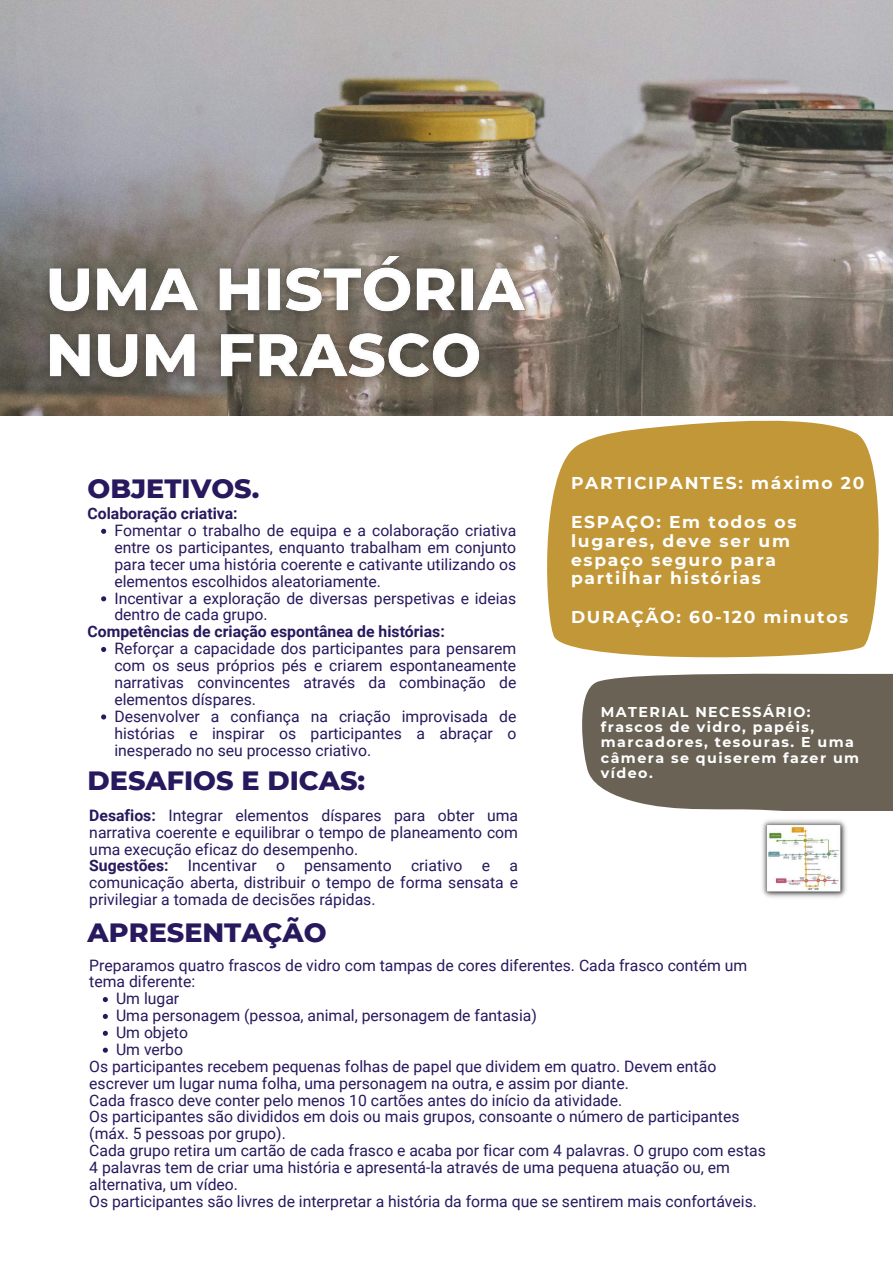
<style>
.page{position:relative;width:893px;height:1263px;background:#fff}
.page>*{position:absolute;margin:0;border:0;box-sizing:border-box;transform-origin:0 0}
.t1{font:800 27px "Montserrat";color:#28185d}
.t2{font:700 17.1px/18.6px "Montserrat";letter-spacing:.1em;color:#fff}
.t3{font:15.75px/16.9px "Roboto";color:#28185d}
.t4{font:700 15.75px "Roboto";color:#28185d}
.t5{font:700 14.25px/15.1px "Montserrat";letter-spacing:.1em;color:#fff}
.s1{font-weight:700}
</style>
<div class="page">
<img style="left:0;top:0;width:893px;height:416px">
<svg style="left:547px;top:421px;width:331px;height:236px;background:#c69e46"></svg>
<svg style="left:582px;top:657px;width:311px;height:153px;background:#81796f"></svg>
<img style="left:35px;top:244px;width:505px;height:151px">
<svg style="left:103px;top:997px;width:5px;height:5px"></svg>
<svg style="left:103px;top:1014px;width:5px;height:5px"></svg>
<svg style="left:103px;top:1031px;width:5px;height:5px"></svg>
<svg style="left:103px;top:1048px;width:5px;height:5px"></svg>
<svg style="left:101px;top:529px;width:5px;height:5px"></svg>
<svg style="left:101px;top:596px;width:5px;height:5px"></svg>
<svg style="left:101px;top:647px;width:5px;height:5px"></svg>
<svg style="left:101px;top:714px;width:5px;height:5px"></svg>
<img style="left:762px;top:820px;width:85px;height:78px">
<h1 class="t1" style="left:88px;top:472px;width:173px">OBJETIVOS.</h1>
<p class="t4" style="left:88px;top:505px;width:152px">Colaboração criativa:</p>
<p class="t3" style="left:114px;top:522px;width:403px">Fomentar o trabalho de equipa e a colaboração criativa entre os participantes, enquanto trabalham em conjunto para tecer uma história coerente e cativante utilizando os elementos escolhidos aleatoriamente.<br>Incentivar a exploração de diversas perspetivas e ideias dentro de cada grupo.</p>
<p class="t4" style="left:88px;top:623px;width:359px">Competências de criação espontânea de histórias:</p>
<p class="t3" style="left:114px;top:640px;width:403px">Reforçar a capacidade dos participantes para pensarem com os seus próprios pés e criarem espontaneamente narrativas convincentes através da combinação de elementos díspares.<br>Desenvolver a confiança na criação improvisada de histórias e inspirar os participantes a abraçar o inesperado no seu processo criativo.</p>
<h1 class="t1" style="left:88px;top:764px;width:279px">DESAFIOS E DICAS:</h1>
<p class="t3" style="left:89px;top:807px;width:430px"><span class="s1">Desafios:</span> Integrar elementos díspares para obter uma narrativa coerente e equilibrar o tempo de planeamento com uma execução eficaz do desempenho.<br><span class="s1">Sugestões:</span> Incentivar o pensamento criativo e a comunicação aberta, distribuir o tempo de forma sensata e privilegiar a tomada de decisões rápidas.</p>
<p class="t2" style="left:571px;top:473px;width:295px">PARTICIPANTES: máximo 20</p>
<p class="t2" style="left:571px;top:513px;width:227px">ESPAÇO: Em todos os lugares, deve ser um espaço seguro para partilhar histórias</p>
<p class="t2" style="left:571px;top:608px;width:279px">DURAÇÃO: 60-120 minutos</p>
<p class="t5" style="left:601px;top:704px;width:260px">MATERIAL NECESSÁRIO: frascos de vidro, papéis, marcadores, tesouras. E uma câmera se quiserem fazer um vídeo.</p>
<h1 class="t1" style="left:88px;top:915px;width:240px">APRESENTAÇÃO</h1>
<p class="t3" style="left:89px;top:957px;width:659px">Preparamos quatro frascos de vidro com tampas de cores diferentes. Cada frasco contém um</p>
<p class="t3" style="left:89px;top:974px;width:107px">tema diferente:</p>
<p class="t3" style="left:116px;top:990px;width:65px">Um lugar</p>
<p class="t3" style="left:116px;top:1007px;width:422px">Uma personagem (pessoa, animal, personagem de fantasia)</p>
<p class="t3" style="left:116px;top:1024px;width:73px">Um objeto</p>
<p class="t3" style="left:116px;top:1041px;width:68px">Um verbo</p>
<p class="t3" style="left:89px;top:1058px;width:628px">Os participantes recebem pequenas folhas de papel que dividem em quatro. Devem então</p>
<p class="t3" style="left:89px;top:1075px;width:541px">escrever um lugar numa folha, uma personagem na outra, e assim por diante.</p>
<p class="t3" style="left:89px;top:1092px;width:534px">Cada frasco deve conter pelo menos 10 cartões antes do início da atividade.</p>
<p class="t3" style="left:89px;top:1109px;width:651px">Os participantes são divididos em dois ou mais grupos, consoante o número de participantes</p>
<p class="t3" style="left:89px;top:1125px;width:198px">(máx. 5 pessoas por grupo).</p>
<p class="t3" style="left:89px;top:1142px;width:678px">Cada grupo retira um cartão de cada frasco e acaba por ficar com 4 palavras. O grupo com estas</p>
<p class="t3" style="left:89px;top:1159px;width:642px">4 palavras tem de criar uma história e apresentá-la através de uma pequena atuação ou, em</p>
<p class="t3" style="left:89px;top:1176px;width:150px">alternativa, um vídeo.</p>
<p class="t3" style="left:89px;top:1193px;width:669px">Os participantes são livres de interpretar a história da forma que se sentirem mais confortáveis.</p>
</div>
